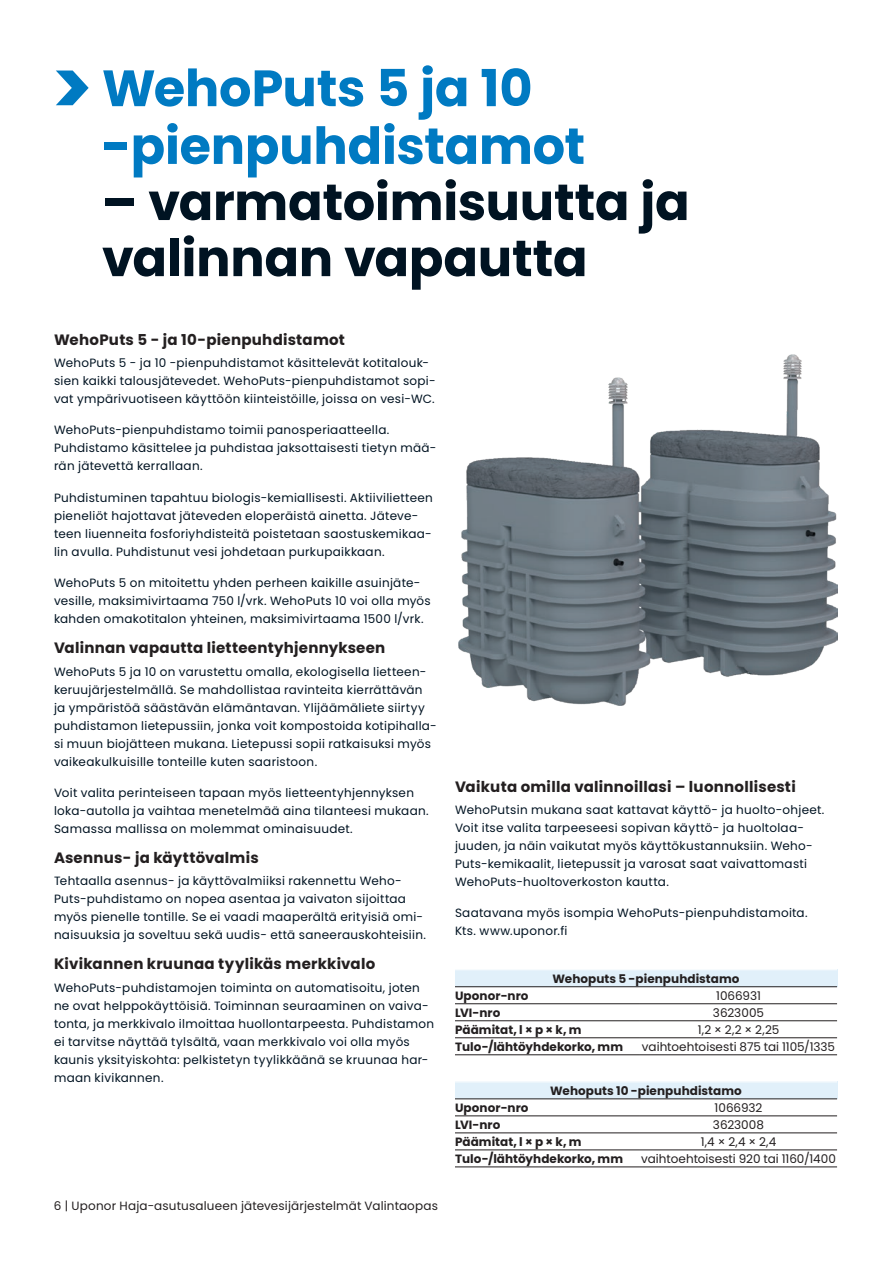
<style>
.page{position:relative;width:893px;height:1263px;background:#fff}
.page>*{position:absolute;margin:0;border:0;box-sizing:border-box;transform-origin:0 0}
.Medium_Header_-_35pt{font:700 51px/56.1px "Poppins";letter-spacing:-.005em;color:#001322}
.Medium_Header_-_35pt-2{font:700 51px/57.8px "Poppins";letter-spacing:-.005em;color:#007ac2}
.Väliotsikot_2021{font:700 15px "Poppins";letter-spacing:.015em;color:#231f20}
.Body_Copy_8_pt{font:12px/18px "Poppins";letter-spacing:.025em;color:#001322}
.Taulukkotekstit_2811{font:12px "Poppins";letter-spacing:.005em;color:#231f20}
.Vasemmat_taulukkotuo{font:700 12px "Poppins";letter-spacing:.005em;color:#231f20}
.Taulukko-otsikot_TUO{font:700 12px "Poppins";letter-spacing:.005em;color:#231f20}
</style>
<div class="page">
<svg style="left:56px;top:71px;width:33px;height:34px"></svg>
<img style="left:459px;top:354px;width:378px;height:352px">
<div style="left:455px;top:970px;width:382px;height:17px;background:#e1f0fa"></div>
<hr style="left:455px;top:1003px;width:185px;height:1px;background:#231f20">
<hr style="left:640px;top:1003px;width:197px;height:1px;background:#231f20">
<hr style="left:455px;top:1020px;width:185px;height:1px;background:#231f20">
<hr style="left:640px;top:1020px;width:197px;height:1px;background:#231f20">
<hr style="left:455px;top:1037px;width:185px;height:1px;background:#231f20">
<hr style="left:640px;top:1037px;width:197px;height:1px;background:#231f20">
<hr style="left:455px;top:1054px;width:185px;height:1px;background:#231f20">
<hr style="left:640px;top:1054px;width:197px;height:1px;background:#231f20">
<hr style="left:455px;top:986px;width:185px;height:1px;background:#231f20">
<hr style="left:640px;top:986px;width:197px;height:1px;background:#231f20">
<div style="left:455px;top:1082px;width:382px;height:17px;background:#e1f0fa"></div>
<hr style="left:455px;top:1115px;width:185px;height:1px;background:#231f20">
<hr style="left:640px;top:1115px;width:197px;height:1px;background:#231f20">
<hr style="left:455px;top:1132px;width:185px;height:1px;background:#231f20">
<hr style="left:640px;top:1132px;width:197px;height:1px;background:#231f20">
<hr style="left:455px;top:1149px;width:185px;height:1px;background:#231f20">
<hr style="left:640px;top:1149px;width:197px;height:1px;background:#231f20">
<hr style="left:455px;top:1166px;width:185px;height:1px;background:#231f20">
<hr style="left:640px;top:1166px;width:197px;height:1px;background:#231f20">
<hr style="left:455px;top:1098px;width:185px;height:1px;background:#231f20">
<hr style="left:640px;top:1098px;width:197px;height:1px;background:#231f20">
<p class="Medium_Header_-_35pt-2" style="left:102px;top:60px;width:485px">WehoPuts 5 ja 10 -pienpuhdistamot</p>
<p class="Medium_Header_-_35pt" style="left:102px;top:174px;width:589px">– varmatoimisuutta ja valinnan vapautta</p>
<p class="Väliotsikot_2021" style="left:54px;top:331px;width:293px">WehoPuts 5 - ja 10-pienpuhdistamot</p>
<p class="Body_Copy_8_pt" style="left:54px;top:354px;width:383px">WehoPuts 5 - ja 10 -pienpuhdistamot käsittelevät kotitalouk&shy;sien kaikki talousjätevedet. WehoPuts-pienpuhdistamot sopi&shy;vat ympärivuotiseen käyttöön kiinteistöille, joissa on vesi-WC.</p>
<p class="Body_Copy_8_pt" style="left:54px;top:421px;width:384px">WehoPuts-pienpuhdistamo toimii panosperiaatteella.<br>Puhdistamo käsittelee ja puhdistaa jaksottaisesti tietyn mää&shy;rän jätevettä kerrallaan.</p>
<p class="Body_Copy_8_pt" style="left:54px;top:489px;width:380px">Puhdistuminen tapahtuu biologis-kemiallisesti. Aktiivilietteen pieneliöt hajottavat jäteveden eloperäistä ainetta. Jäteve&shy;teen liuenneita fosforiyhdisteitä poistetaan saostuskemikaa&shy;lin avulla. Puhdistunut vesi johdetaan purkupaikkaan.</p>
<p class="Body_Copy_8_pt" style="left:54px;top:574px;width:378px">WehoPuts 5 on mitoitettu yhden perheen kaikille asuinjäte&shy;vesille, maksimivirtaama 750 l/vrk. WehoPuts 10 voi olla myös kahden omakotitalon yhteinen, maksimivirtaama 1500 l/vrk.</p>
<p class="Väliotsikot_2021" style="left:54px;top:639px;width:333px">Valinnan vapautta lietteentyhjennykseen</p>
<p class="Body_Copy_8_pt" style="left:54px;top:662px;width:384px">WehoPuts 5 ja 10 on varustettu omalla, ekologisella lietteen&shy;keruujärjestelmällä. Se mahdollistaa ravinteita kierrättävän ja ympäristöä säästävän elämäntavan. Ylijäämäliete siirtyy puhdistamon lietepussiin, jonka voit kompostoida kotipihalla&shy;si muun biojätteen mukana. Lietepussi sopii ratkaisuksi myös vaikeakulkuisille tonteille kuten saaristoon.</p>
<p class="Body_Copy_8_pt" style="left:54px;top:784px;width:376px">Voit valita perinteiseen tapaan myös lietteentyhjennyksen loka-autolla ja vaihtaa menetelmää aina tilanteesi mukaan.<br>Samassa mallissa on molemmat ominaisuudet.</p>
<p class="Väliotsikot_2021" style="left:54px;top:849px;width:206px">Asennus- ja käyttövalmis</p>
<p class="Body_Copy_8_pt" style="left:54px;top:872px;width:374px">Tehtaalla asennus- ja käyttövalmiiksi rakennettu Weho-Puts-puhdistamo on nopea asentaa ja vaivaton sijoittaa myös pienelle tontille. Se ei vaadi maaperältä erityisiä omi&shy;naisuuksia ja soveltuu sekä uudis- että saneerauskohteisiin.</p>
<p class="Väliotsikot_2021" style="left:54px;top:955px;width:323px">Kivikannen kruunaa tyylikäs merkkivalo</p>
<p class="Body_Copy_8_pt" style="left:54px;top:978px;width:382px">WehoPuts-puhdistamojen toiminta on automatisoitu, joten ne ovat helppokäyttöisiä. Toiminnan seuraaminen on vaiva&shy;tonta, ja merkkivalo ilmoittaa huollontarpeesta. Puhdistamon ei tarvitse näyttää tylsältä, vaan merkkivalo voi olla myös kaunis yksityiskohta: pelkistetyn tyylikkäänä se kruunaa har&shy;maan kivikannen.</p>
<p class="Taulukkotekstit_2811" style="left:54px;top:1199px;width:386px">6 | Uponor Haja-asutusalueen jätevesijärjestelmät Valintaopas</p>
<p class="Väliotsikot_2021" style="left:455px;top:778px;width:342px">Vaikuta omilla valinnoillasi – luonnollisesti</p>
<p class="Body_Copy_8_pt" style="left:455px;top:801px;width:371px">WehoPutsin mukana saat kattavat käyttö- ja huolto-ohjeet.<br>Voit itse valita tarpeeseesi sopivan käyttö- ja huoltolaa&shy;juuden, ja näin vaikutat myös käyttökustannuksiin. Weho-Puts-kemikaalit, lietepussit ja varosat saat vaivattomasti WehoPuts-huoltoverkoston kautta.</p>
<p class="Body_Copy_8_pt" style="left:455px;top:904px;width:354px">Saatavana myös isompia WehoPuts-pienpuhdistamoita.<br>Kts. www.uponor.fi</p>
<p class="Taulukko-otsikot_TUO" style="left:552px;top:972px;width:189px">Wehoputs 5 -pienpuhdistamo</p>
<p class="Vasemmat_taulukkotuo" style="left:455px;top:989px;width:75px">Uponor-nro</p>
<p class="Taulukkotekstit_2811" style="left:716px;top:989px;width:46px">1066931</p>
<p class="Vasemmat_taulukkotuo" style="left:455px;top:1006px;width:47px">LVI-nro</p>
<p class="Taulukkotekstit_2811" style="left:713px;top:1006px;width:53px">3623005</p>
<p class="Vasemmat_taulukkotuo" style="left:455px;top:1023px;width:128px">Päämitat, l × p × k, m</p>
<p class="Taulukkotekstit_2811" style="left:698px;top:1023px;width:83px">1,2 × 2,2 × 2,25</p>
<p class="Vasemmat_taulukkotuo" style="left:455px;top:1040px;width:170px">Tulo-/lähtöyhdekorko, mm</p>
<p class="Taulukkotekstit_2811" style="left:642px;top:1040px;width:195px">vaihtoehtoisesti 875 tai 1105/1335</p>
<p class="Taulukko-otsikot_TUO" style="left:550px;top:1084px;width:193px">Wehoputs 10 -pienpuhdistamo</p>
<p class="Vasemmat_taulukkotuo" style="left:455px;top:1101px;width:75px">Uponor-nro</p>
<p class="Taulukkotekstit_2811" style="left:715px;top:1101px;width:49px">1066932</p>
<p class="Vasemmat_taulukkotuo" style="left:455px;top:1118px;width:47px">LVI-nro</p>
<p class="Taulukkotekstit_2811" style="left:713px;top:1118px;width:53px">3623008</p>
<p class="Vasemmat_taulukkotuo" style="left:455px;top:1135px;width:128px">Päämitat, l × p × k, m</p>
<p class="Taulukkotekstit_2811" style="left:701px;top:1135px;width:77px">1,4 × 2,4 × 2,4</p>
<p class="Vasemmat_taulukkotuo" style="left:455px;top:1152px;width:170px">Tulo-/lähtöyhdekorko, mm</p>
<p class="Taulukkotekstit_2811" style="left:641px;top:1152px;width:196px">vaihtoehtoisesti 920 tai 1160/1400</p>
</div>
